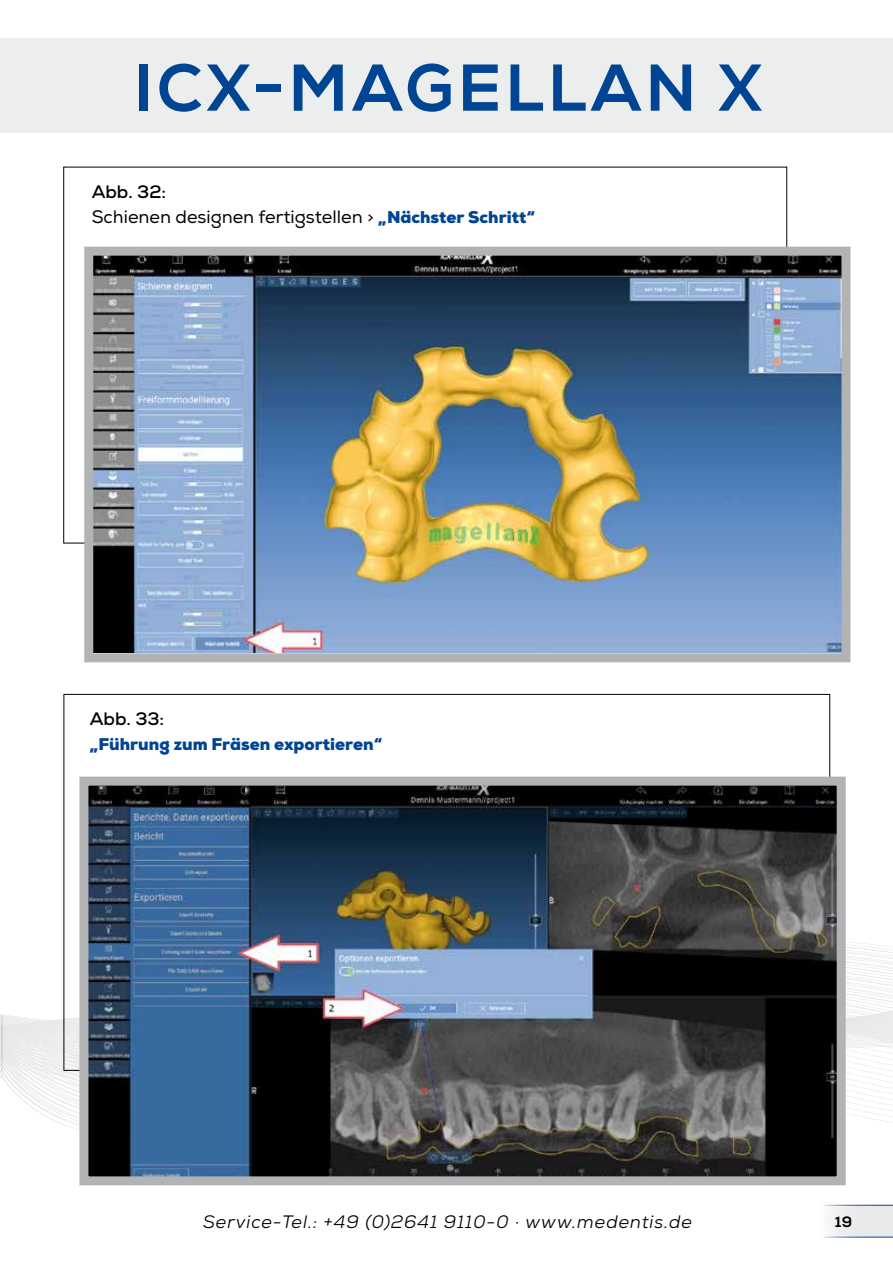
<style>
.page{position:relative;width:893px;height:1263px;background:#fff}
.page>*{position:absolute;margin:0;border:0;box-sizing:border-box;transform-origin:0 0}
.t1{font:66px "Nexa X Bold";letter-spacing:.055em;color:#004494}
.t2{font:18px/24.6px "Nexa";color:#000}
.t3{font:italic 18px "Nexa";letter-spacing:.05em;color:#000}
.t4{font:700 18px "Nexa";color:#000}
.t5{font:900 16.5px "Nexa";color:#004494}
.t6{font:15px "Nexa X Bold";color:#000}
.s1{font-weight:700}
.s2{font-size:16.5px}
.s3{font-weight:900;font-size:16.5px;color:#004494}
</style>
<div class="page">
<svg style="left:823px;top:1205px;width:70px;height:32px"></svg>
<div style="left:0;top:38px;width:893px;height:95px;background:#eceded"></div>
<svg style="left:0;top:1015px;width:1px;height:63px"></svg>
<svg style="left:1px;top:1004px;width:892px;height:125px"></svg>
<img style="left:80px;top:242px;width:771px;height:421px">
<img style="left:75px;top:772px;width:775px;height:414px">
<h1 class="t1" style="left:133px;top:47px;width:630px">ICX-MAGELLAN X</h1>
<p class="t2" style="left:92px;top:180px;width:445px"><span class="s1">Abb. 32:<br></span>Schienen designen fertigstellen <span class="s2">&gt;</span> <span class="s3">„Nächster Schritt“</span></p>
<p class="t4" style="left:90px;top:708px;width:76px">Abb. 33:</p>
<p class="t5" style="left:90px;top:733px;width:294px">„Führung zum Fräsen exportieren“</p>
<p class="t3" style="left:203px;top:1210px;width:490px">Service-Tel.: +49 (0)2641 9110-0 · www.medentis.de</p>
<p class="t6" style="left:835px;top:1212px;width:19px">19</p>
</div>
